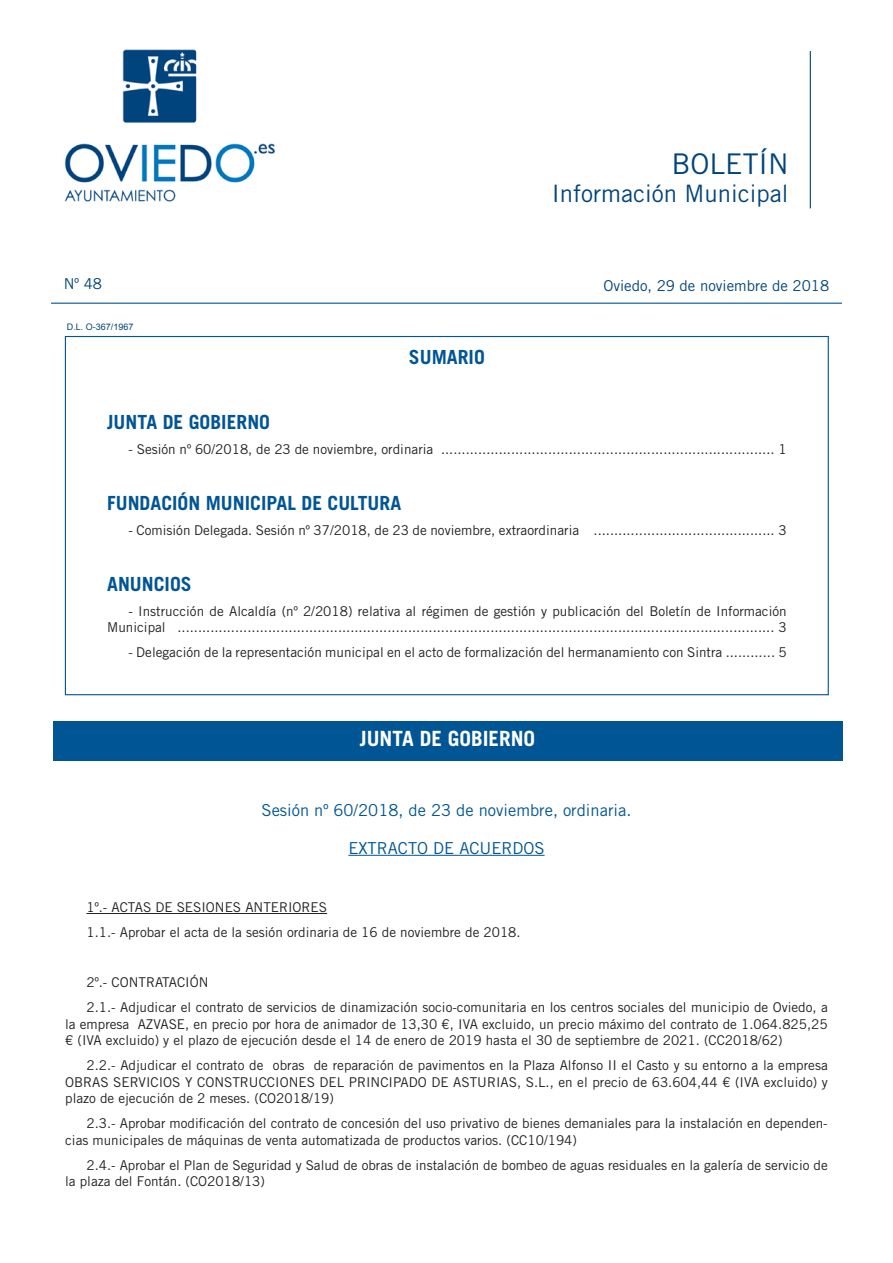
<style>
.page{position:relative;width:893px;height:1263px;background:#fff}
.page>*{position:absolute;margin:0;border:0;box-sizing:border-box;transform-origin:0 0}
.t1{font:28.5px "Trade Gothic LT Std";color:#00447b}
.t2{font:24px "Trade Gothic LT Std";color:#00447b}
.SECCIONES{font:700 21px "Trade Gothic LT Std";color:#fff}
.TITULOS_SUMARIO_trad{font:700 19.5px "Trade Gothic LT Std";color:#005595}
.TÍTULOS_ANUNCIOS_tra{font:700 19.5px "Trade Gothic LT Std";color:#005595}
.SESIONES_trade{font:16.5px "Trade Gothic LT Std";color:#005595}
.EXTRACTO_DE_ACUERDOS{font:16.5px "Trade Gothic LT Std";color:#005595}
.t3{font:15px "Trade Gothic LT Std";color:#00447b}
.TEXTO_BIM_trade{font:13.5px/16.5px "Trade Gothic LT Std";color:#231f20;text-align:justify}
.t4{font:9px "Arial";color:#00447b}
</style>
<div class="page">
<hr style="left:810px;top:51px;width:1px;height:157px;background:#00447b">
<hr style="left:51px;top:303px;width:791px;height:1px;background:#005595">
<img style="left:64px;top:49px;width:211px;height:153px">
<hr style="left:348px;top:855px;width:197px;height:1px;background:#005595">
<hr style="left:86px;top:913px;width:241px;height:1px;background:#231f20">
<div style="left:53px;top:721px;width:789px;height:39px;background:#005595"></div>
<p class="t3" style="left:64px;top:275px;width:40px">Nº 48</p>
<p class="t4" style="left:67px;top:321px;width:68px">D.L. O-367/1967</p>
<p class="TÍTULOS_ANUNCIOS_tra" style="left:409px;top:345px;width:77px">SUMARIO</p>
<p class="t1" style="left:671px;top:146px;width:119px">BOLETÍN</p>
<p class="t2" style="left:552px;top:179px;width:238px">Información Municipal</p>
<p class="t3" style="left:603px;top:277px;width:227px">Oviedo, 29 de noviembre de 2018</p>
<p class="TITULOS_SUMARIO_trad" style="left:107px;top:410px;width:164px">JUNTA DE GOBIERNO</p>
<p class="TEXTO_BIM_trade" style="left:128px;top:440px;width:660px">- Sesión nº 60/2018, de 23 de noviembre, ordinaria ................................................................................. 1</p>
<p class="TITULOS_SUMARIO_trad" style="left:107px;top:491px;width:296px">FUNDACIÓN MUNICIPAL DE CULTURA</p>
<p class="TEXTO_BIM_trade" style="left:128px;top:521px;width:660px">- Comisión Delegada. Sesión nº 37/2018, de 23 de noviembre, extraordinaria ............................................ 3</p>
<p class="TITULOS_SUMARIO_trad" style="left:107px;top:572px;width:86px">ANUNCIOS</p>
<p class="TEXTO_BIM_trade" style="left:107px;top:602px;width:681px;text-align:right">- Instrucción de Alcaldía (nº 2/2018) relativa al régimen de gestión y publicación del Boletín de Información<br>Municipal ................................................................................................................................................. 3</p>
<p class="TEXTO_BIM_trade" style="left:128px;top:644px;width:660px">- Delegación de la representación municipal en el acto de formalización del hermanamiento con Sintra ............ 5</p>
<p class="SECCIONES" style="left:360px;top:726px;width:177px">JUNTA DE GOBIERNO</p>
<p class="SESIONES_trade" style="left:262px;top:800px;width:371px">Sesión nº 60/2018, de 23 de noviembre, ordinaria.</p>
<p class="EXTRACTO_DE_ACUERDOS" style="left:348px;top:838px;width:198px">EXTRACTO DE ACUERDOS</p>
<p class="TEXTO_BIM_trade" style="left:86px;top:899px;width:242px">1º.- ACTAS DE SESIONES ANTERIORES</p>
<p class="TEXTO_BIM_trade" style="left:86px;top:924px;width:436px">1.1.- Aprobar el acta de la sesión ordinaria de 16 de noviembre de 2018.</p>
<p class="TEXTO_BIM_trade" style="left:86px;top:974px;width:124px">2º.- CONTRATACIÓN</p>
<p class="TEXTO_BIM_trade" style="left:65px;top:999px;width:764px;text-indent:21px">2.1.- Adjudicar el contrato de servicios de dinamización socio-comunitaria en los centros sociales del municipio de Oviedo, a la empresa AZVASE, en precio por hora de animador de 13,30 €, IVA excluido, un precio máximo del contrato de 1.064.825,25 € (IVA excluido) y el plazo de ejecución desde el 14 de enero de 2019 hasta el 30 de septiembre de 2021. (CC2018/62)</p>
<p class="TEXTO_BIM_trade" style="left:65px;top:1057px;width:764px;text-indent:21px">2.2.- Adjudicar el contrato de obras de reparación de pavimentos en la Plaza Alfonso II el Casto y su entorno a la empresa OBRAS SERVICIOS Y CONSTRUCCIONES DEL PRINCIPADO DE ASTURIAS, S.L., en el precio de 63.604,44 € (IVA excluido) y plazo de ejecución de 2 meses. (CO2018/19)</p>
<p class="TEXTO_BIM_trade" style="left:65px;top:1115px;width:764px;text-indent:21px">2.3.- Aprobar modificación del contrato de concesión del uso privativo de bienes demaniales para la instalación en dependen&shy;cias municipales de máquinas de venta automatizada de productos varios. (CC10/194)</p>
<p class="TEXTO_BIM_trade" style="left:65px;top:1156px;width:764px;text-indent:21px">2.4.- Aprobar el Plan de Seguridad y Salud de obras de instalación de bombeo de aguas residuales en la galería de servicio de la plaza del Fontán. (CO2018/13)</p>
</div>
